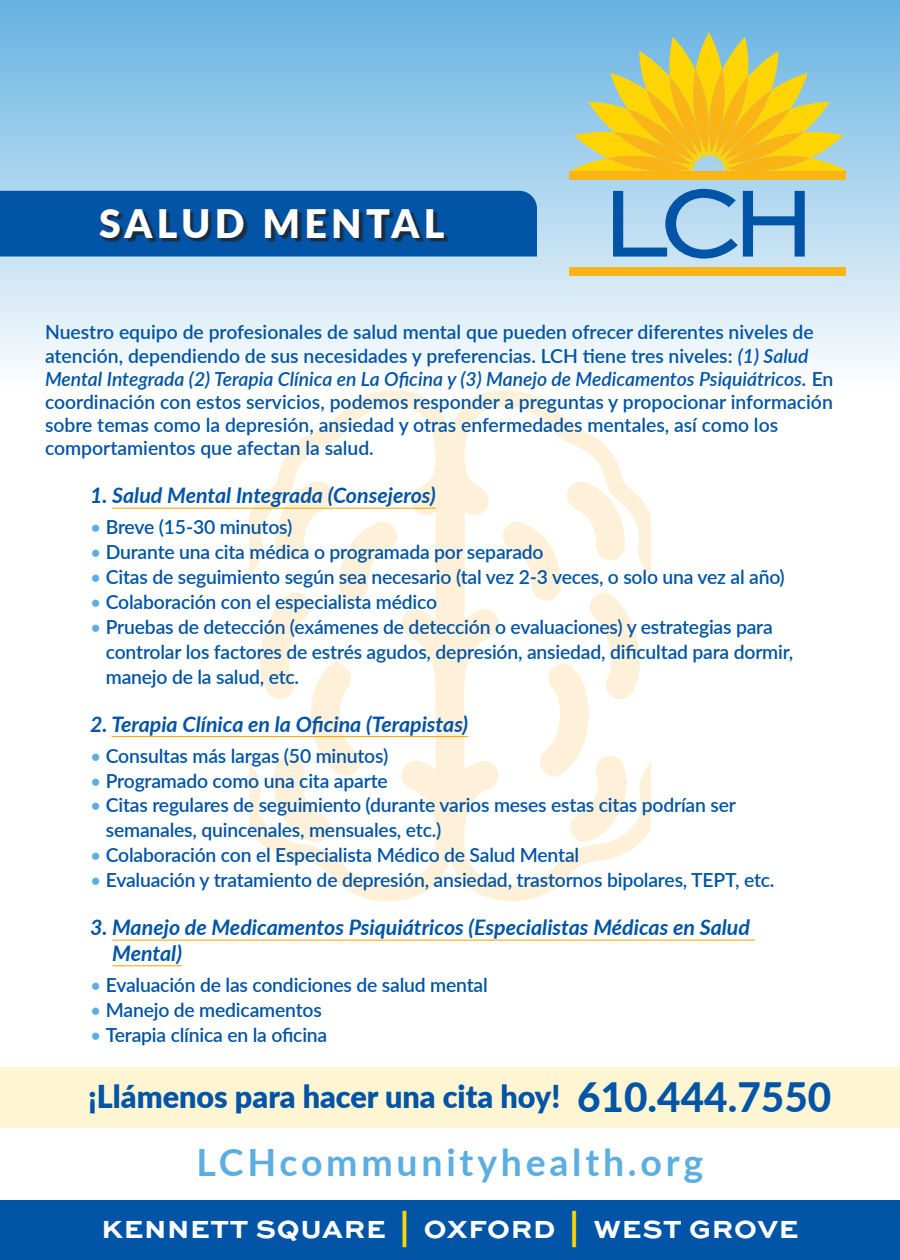
<style>
.page{position:relative;width:900px;height:1260px;background:#fff}
.page>*{position:absolute;margin:0;border:0;box-sizing:border-box;transform-origin:0 0}
.t1{font:800 40.5px "Lato";color:#0154a6}
.t2{font:900 39.25px "Lato";letter-spacing:.11em;color:#fff}
.t3{font:700 37.5px "Lato";letter-spacing:.1em;color:#5daee0}
.t4{font:900 31.5px "Lato";color:#0154a6}
.t5{font:30px "Sweet Sans Bold SC";color:#fff}
.t6{font:italic 700 21.5px/25.8px "Lato";color:#0154a6}
.t7{font:600 19.25px/23px "Lato";letter-spacing:-.01em;color:#0154a6}
.s1{font-style:italic}
.s2{font-weight:400;color:#5daee0}
.s3{color:#fed503}
</style>
<div class="page">
<svg style="left:249px;top:390px;width:402px;height:512px"></svg>
<div style="left:448px;top:658px;width:5px;height:8px;background:#fff1d9"></div>
<div style="left:0;top:0;width:900px;height:390px;background:linear-gradient(to bottom,#65b2e1,#fcfdfe)"></div>
<svg style="left:569px;top:32px;width:276px;height:139px;background:#cac465"></svg>
<div style="left:569px;top:171px;width:276px;height:9px;background:#fbb416"></div>
<div style="left:569px;top:267px;width:276px;height:9px;background:#fbb416"></div>
<svg style="left:613px;top:189px;width:192px;height:70px;background:#7fb0d9"></svg>
<div style="left:0;top:1201px;width:900px;height:59px;background:#0154a6"></div>
<div style="left:0;top:191px;width:537px;height:66px;background:#0154a6"></div>
<div style="left:101px;top:212px;width:347px;height:30px;background:#231f20;opacity:.75"></div>
<div style="left:0;top:1067px;width:900px;height:61px;background:#fef5d3"></div>
<hr style="left:112px;top:508px;width:324px;height:1px;background:#ffa700">
<hr style="left:112px;top:736px;width:356px;height:1px;background:#ffa700">
<hr style="left:112px;top:940px;width:643px;height:1px;background:#ffa700">
<hr style="left:112px;top:965px;width:70px;height:1px;background:#ffa700">
<p class="t2" style="left:99px;top:194px;width:347px">SALUD MENTAL</p>
<p class="t7" style="left:45px;top:320px;width:790px">Nuestro equipo de profesionales de salud mental que pueden ofrecer diferentes niveles de atención, dependiendo de sus necesidades y preferencias. LCH tiene tres niveles: <span class="s1">(1) Salud Mental Integrada (2) Terapia Clínica en La Oficina y (3) Manejo de Medicamentos Psiquiátricos.</span> En coordinación con estos servicios, podemos responder a preguntas y propocionar información sobre temas como la depresión, ansiedad y otras enfermedades mentales, así como los comportamientos que afectan la salud.</p>
<p class="t6" style="left:90px;top:482px;width:347px">1. Salud Mental Integrada (Consejeros)</p>
<p class="t7" style="left:90px;top:515px;width:204px"><span class="s2">•</span> Breve (15-30 minutos)</p>
<p class="t7" style="left:90px;top:540px;width:455px"><span class="s2">•</span> Durante una cita médica o programada por separado</p>
<p class="t7" style="left:90px;top:565px;width:696px"><span class="s2">•</span> Citas de seguimiento según sea necesario (tal vez 2-3 veces, o solo una vez al año)</p>
<p class="t7" style="left:90px;top:590px;width:349px"><span class="s2">•</span> Colaboración con el especialista médico</p>
<p class="t7" style="left:106px;top:614px;width:689px;line-height:24.8px;text-indent:-16px"><span class="s2">•</span> Pruebas de detección (exámenes de detección o evaluaciones) y estrategias para controlar los factores de estrés agudos, depresión, ansiedad, dificultad para dormir, manejo de la salud, etc.</p>
<p class="t6" style="left:90px;top:710px;width:380px">2. Terapia Clínica en la Oficina (Terapistas)</p>
<p class="t7" style="left:90px;top:743px;width:300px"><span class="s2">•</span> Consultas más largas (50 minutos)</p>
<p class="t7" style="left:90px;top:768px;width:299px"><span class="s2">•</span> Programado como una cita aparte</p>
<p class="t7" style="left:106px;top:792px;width:632px;line-height:24.8px;text-indent:-16px"><span class="s2">•</span> Citas regulares de seguimiento (durante varios meses estas citas podrían ser semanales, quincenales, mensuales, etc.)</p>
<p class="t7" style="left:90px;top:843px;width:491px"><span class="s2">•</span> Colaboración con el Especialista Médico de Salud Mental</p>
<p class="t7" style="left:90px;top:868px;width:686px"><span class="s2">•</span> Evaluación y tratamiento de depresión, ansiedad, trastornos bipolares, TEPT, etc.</p>
<p class="t6" style="left:112px;top:914px;width:639px;text-indent:-22px">3. Manejo de Medicamentos Psiquiátricos (Especialistas Médicas en Salud<br>Mental)</p>
<p class="t7" style="left:90px;top:973px;width:399px"><span class="s2">•</span> Evaluación de las condiciones de salud mental</p>
<p class="t7" style="left:90px;top:998px;width:233px"><span class="s2">•</span> Manejo de medicamentos</p>
<p class="t7" style="left:90px;top:1022px;width:239px"><span class="s2">•</span> Terapia clínica en la oficina</p>
<p class="t4" style="left:88px;top:1073px;width:474px">¡Llámenos para hacer una cita hoy!</p>
<p class="t1" style="left:577px;top:1067px;width:256px">610.444.7550</p>
<h3 class="t3" style="left:197px;top:1135px;width:508px">LCHcommunityhealth.org</h3>
<h3 class="t5" style="left:101px;top:1211px;width:699px">kennett square <span class="s3">|</span> oxford <span class="s3">|</span> west grove</h3>
</div>
